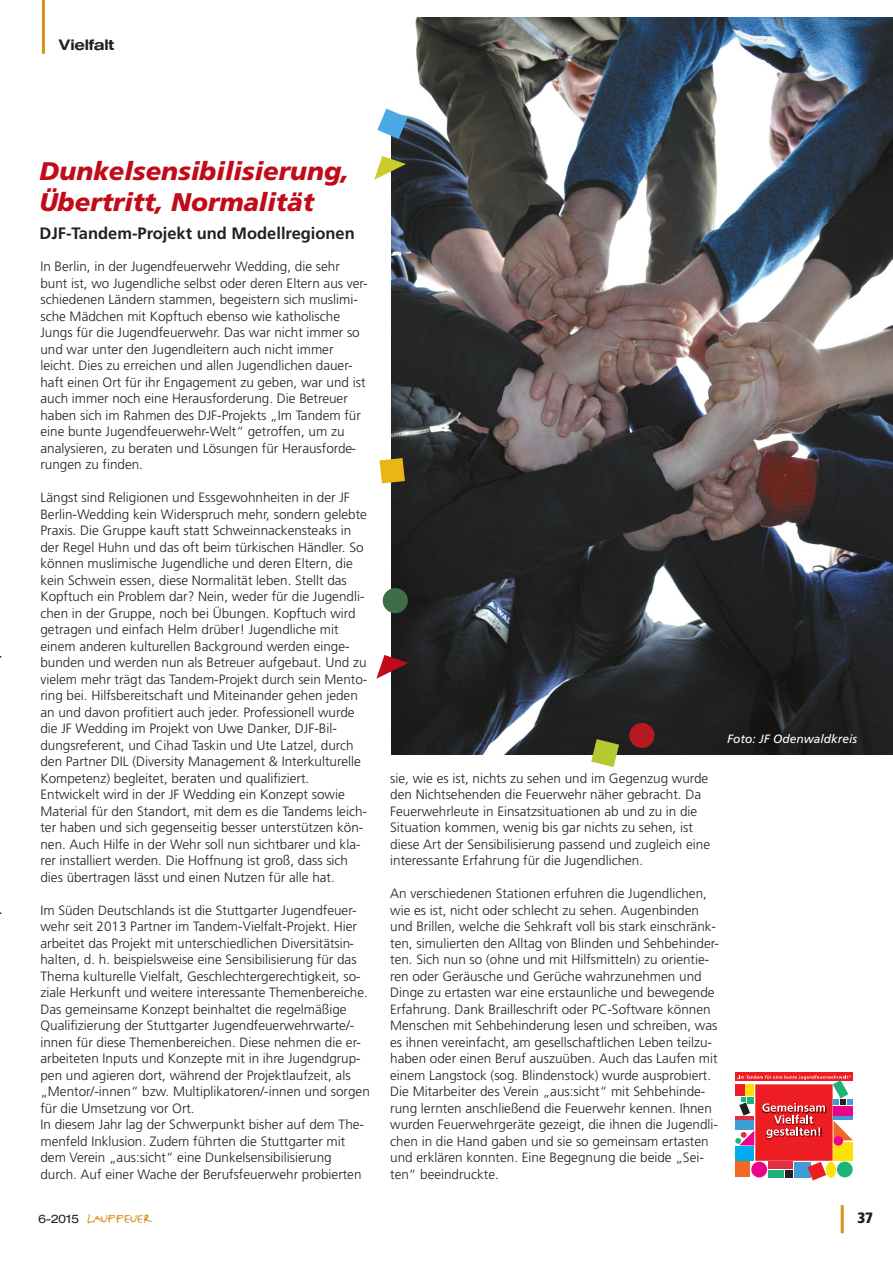
<style>
.page{position:relative;width:893px;height:1263px;background:#fff}
.page>*{position:absolute;margin:0;border:0;box-sizing:border-box;transform-origin:0 0}
.t1{font:27.75px "FF Justlefthand Caps";color:#dc901a}
.t2{font:italic 900 25.5px/31.5px "Frutiger";color:#c20b18}
.t3{font:700 16.5px "Frutiger";color:#212120}
.t4{font:500 15px "Helvetica Extended BQ";color:#212120}
.t5{font:900 condensed 15px "Frutiger";color:#212120}
.t6{font:300 13.5px/16.5px "Frutiger";color:#212120}
.t7{font:italic 12px "Frutiger";color:#fff}
.t8{font:300 12px "Helvetica Extended BQ";color:#212120}
.s1{font-size:20.85px}
.s2{font-size:23.1px}
.s3{font-size:22.65px}
</style>
<div class="page">
<img style="left:391px;top:18px;width:502px;height:736px">
<hr style="left:42px;top:0;width:3px;height:54px;background:#dc901a">
<hr style="left:841px;top:1205px;width:3px;height:28px;background:#dc901a">
<div style="left:735px;top:1073px;width:118px;height:8px;background:#ee1d23"></div>
<svg style="left:735px;top:1075px;width:118px;height:105px"></svg>
<div style="left:833px;top:1136px;width:10px;height:9px;background:#ed028c;border-radius:50%"></div>
<svg style="left:380px;top:458px;width:25px;height:25px"></svg>
<svg style="left:591px;top:739px;width:28px;height:28px"></svg>
<svg style="left:377px;top:109px;width:31px;height:30px"></svg>
<div style="left:383px;top:588px;width:25px;height:25px;background:#3e6d48;border-radius:50%"></div>
<div style="left:629px;top:723px;width:25px;height:25px;background:#b51922;border-radius:50%"></div>
<svg style="left:376px;top:655px;width:32px;height:24px"></svg>
<svg style="left:374px;top:156px;width:32px;height:24px"></svg>
<p class="t4" style="left:59px;top:37px;width:57px">Vielfalt</p>
<h2 class="t2" style="left:40px;top:157px;width:311px">Dunkelsensibilisierung,<br>Übertritt, Normalität</h2>
<p class="t3" style="left:40px;top:227px;width:317px">DJF-Tandem-Projekt und Modellregionen</p>
<p class="t6" style="left:40px;top:259px;width:329px">In Berlin, in der Jugendfeuerwehr Wedding, die sehr bunt ist, wo Jugendliche selbst oder deren Eltern aus ver&shy;schiedenen Ländern stammen, begeistern sich muslimi&shy;sche Mädchen mit Kopftuch ebenso wie katholische Jungs für die Jugendfeuerwehr. Das war nicht immer so und war unter den Jugendleitern auch nicht immer leicht. Dies zu erreichen und allen Jugendlichen dauer&shy;haft einen Ort für ihr Engagement zu geben, war und ist auch immer noch eine Herausforderung. Die Betreuer haben sich im Rahmen des DJF-Projekts „Im Tandem für eine bunte Jugendfeuerwehr-Welt“ getroffen, um zu analysieren, zu beraten und Lösungen für Herausforde&shy;rungen zu finden.</p>
<p class="t6" style="left:40px;top:490px;width:328px">Längst sind Religionen und Essgewohnheiten in der JF Berlin-Wedding kein Widerspruch mehr, sondern gelebte Praxis. Die Gruppe kauft statt Schweinnackensteaks in der Regel Huhn und das oft beim türkischen Händler. So können muslimische Jugendliche und deren Eltern, die kein Schwein essen, diese Normalität leben. Stellt das Kopftuch ein Problem dar? Nein, weder für die Jugendli&shy;chen in der Gruppe, noch bei Übungen. Kopftuch wird getragen und einfach Helm drüber! Jugendliche mit einem anderen kulturellen Background werden einge&shy;bunden und werden nun als Betreuer aufgebaut. Und zu vielem mehr trägt das Tandem-Projekt durch sein Mento&shy;ring bei. Hilfsbereitschaft und Miteinander gehen jeden an und davon profitiert auch jeder. Professionell wurde die JF Wedding im Projekt von Uwe Danker, DJF-Bil&shy;dungsreferent, und Cihad Taskin und Ute Latzel, durch den Partner DIL (Diversity Management &amp; Interkulturelle Kompetenz) begleitet, beraten und qualifiziert.<br>Entwickelt wird in der JF Wedding ein Konzept sowie Material für den Standort, mit dem es die Tandems leich&shy;ter haben und sich gegenseitig besser unterstützen kön&shy;nen. Auch Hilfe in der Wehr soll nun sichtbarer und kla&shy;rer installiert werden. Die Hoffnung ist groß, dass sich dies übertragen lässt und einen Nutzen für alle hat.</p>
<p class="t6" style="left:40px;top:903px;width:331px">Im Süden Deutschlands ist die Stuttgarter Jugendfeuer&shy;wehr seit 2013 Partner im Tandem-Vielfalt-Projekt. Hier arbeitet das Projekt mit unterschiedlichen Diversitätsin&shy;halten, d. h. beispielsweise eine Sensibilisierung für das Thema kulturelle Vielfalt, Geschlechtergerechtigkeit, so&shy;ziale Herkunft und weitere interessante Themenbereiche.<br>Das gemeinsame Konzept beinhaltet die regelmäßige Qualifizierung der Stuttgarter Jugendfeuerwehrwarte/- innen für diese Themenbereichen. Diese nehmen die er&shy;arbeiteten Inputs und Konzepte mit in ihre Jugendgrup&shy;pen und agieren dort, während der Projektlaufzeit, als „Mentor/-innen“ bzw. Multiplikatoren/-innen und sorgen für die Umsetzung vor Ort.<br>In diesem Jahr lag der Schwerpunkt bisher auf dem The&shy;menfeld Inklusion. Zudem führten die Stuttgarter mit dem Verein „aus:sicht“ eine Dunkelsensibilisierung durch. Auf einer Wache der Berufsfeuerwehr probierten</p>
<p class="t8" style="left:39px;top:1212px;width:42px">6-2015</p>
<h1 class="t1" style="left:86px;top:1197px;width:67px">l<span class="s1">a</span>uff<span class="s2">e</span>u<span class="s3">e</span>r</h1>
<p class="t7" style="left:727px;top:734px;width:131px">Foto: JF Odenwaldkreis</p>
<p class="t6" style="left:390px;top:771px;width:321px">sie, wie es ist, nichts zu sehen und im Gegenzug wurde den Nichtsehenden die Feuerwehr näher gebracht. Da Feuerwehrleute in Einsatzsituationen ab und zu in die Situation kommen, wenig bis gar nichts zu sehen, ist diese Art der Sensibilisierung passend und zugleich eine interessante Erfahrung für die Jugendlichen.</p>
<p class="t6" style="left:390px;top:886px;width:330px">An verschiedenen Stationen erfuhren die Jugendlichen, wie es ist, nicht oder schlecht zu sehen. Augenbinden und Brillen, welche die Sehkraft voll bis stark einschränk&shy;ten, simulierten den Alltag von Blinden und Sehbehinder&shy;ten. Sich nun so (ohne und mit Hilfsmitteln) zu orientie&shy;ren oder Geräusche und Gerüche wahrzunehmen und Dinge zu ertasten war eine erstaunliche und bewegende Erfahrung. Dank Brailleschrift oder PC-Software können Menschen mit Sehbehinderung lesen und schreiben, was es ihnen vereinfacht, am gesellschaftlichen Leben teilzu&shy;haben oder einen Beruf auszuüben. Auch das Laufen mit einem Langstock (sog. Blindenstock) wurde ausprobiert.<br>Die Mitarbeiter des Verein „aus:sicht“ mit Sehbehinde&shy;rung lernten anschließend die Feuerwehr kennen. Ihnen wurden Feuerwehrgeräte gezeigt, die ihnen die Jugendli&shy;chen in die Hand gaben und sie so gemeinsam ertasten und erklären konnten. Eine Begegnung die beide „Sei&shy;ten“ beeindruckte.</p>
<p class="t5" style="left:857px;top:1212px;width:17px">37</p>
</div>
